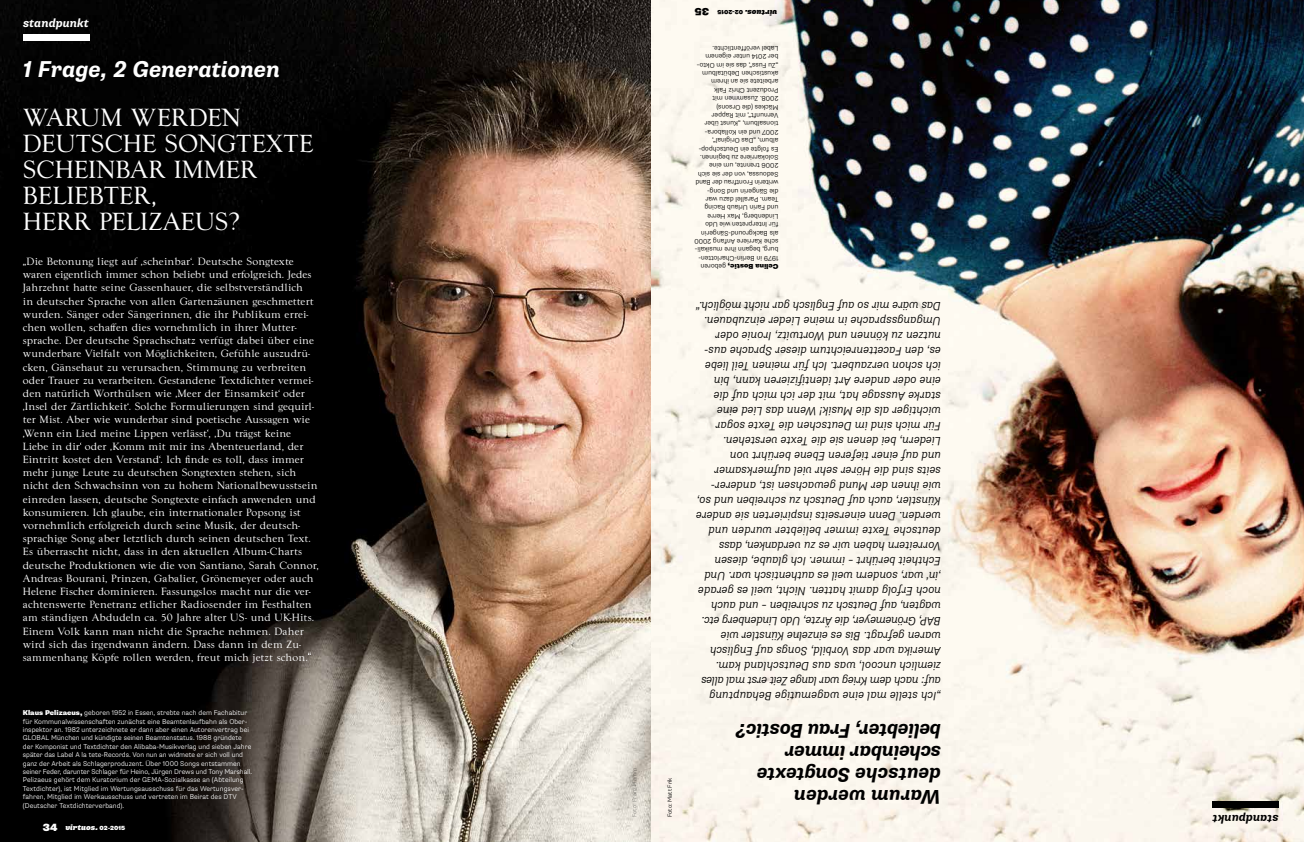
<style>
.page{position:relative;width:1304px;height:842px;background:#fff}
.page>*{position:absolute;margin:0;border:0;box-sizing:border-box;transform-origin:0 0}
.t1{font:26px/26px "Goudy";color:#fff}
.t2{font:italic 700 23px "Supria Sans";letter-spacing:-.01em;color:#fff}
.t3{font:italic 700 20px/22px "Supria Sans";letter-spacing:-.02em;color:#000}
.t4{font:italic 300 12px/15px "Supria Sans";color:#000}
.t5{font:italic 700 12px "Supria Sans";color:#fff}
.t6{font:italic 700 12px "Supria Sans";color:#000}
.t7{font:11px/13.2px "Goudy";letter-spacing:.01em;color:#fff}
.t8{font:900 10.5px "Supria Sans";color:#000}
.t9{font:italic 900 8px "Supria Sans";color:#fff}
.t10{font:italic 900 8px "Supria Sans";color:#000}
.t11{font:300 7px/8.4px "Supria Sans";letter-spacing:.005em;color:#fff}
.t12{font:300 7px/8.4px "Supria Sans";color:#000}
.t13{font:300 6px "Supria Sans";color:#9c9d9d}
.t14{font:300 6px "Supria Sans";color:#000}
.t15{font:900 6px "Supria Sans";color:#000}
.s1{font-weight:900}
.s2{font-style:normal;font-size:10.5px}
.s3{font-style:normal;font-size:6px}
</style>
<div class="page">
<img style="left:0;top:0;width:1304px;height:842px">
<div style="left:23px;top:34px;width:66px;height:7px;background:#fff"></div>
<div style="left:1212px;top:801px;width:66px;height:6px;background:#000"></div>
<p class="t5" style="left:23px;top:15px;width:67px">standpunkt</p>
<h2 class="t2" style="left:23px;top:55px;width:258px">1 Frage, 2 Generationen</h2>
<h1 class="t1" style="left:23px;top:104px;width:292px">WARUM WERDEN<br>DEUTSCHE SONGTEXTE<br>SCHEINBAR IMMER<br>BELIEBTER,<br>HERR PELIZAEUS?</h1>
<p class="t7" style="left:23px;top:255px;width:298px">„Die Betonung liegt auf ‚scheinbar. Deutsche Songtexte waren eigentlich immer schon beliebt und erfolgreich. Jedes Jahrzehnt hatte seine Gassenhauer, die selbstverständlich<br>in deutscher Sprache von allen Gartenzäunen geschmettert wurden. Sänger oder Sängerinnen, die ihr Publikum errei&shy;chen wollen, schaffen dies vornehmlich in ihrer Mutter&shy;sprache. Der deutsche Sprachschatz verfügt dabei über eine wunderbare Vielfalt von Möglichkeiten, Gefühle auszudrü&shy;cken, Gänsehaut zu verursachen, Stimmung zu verbreiten oder Trauer zu verarbeiten. Gestandene Textdichter vermei&shy;den natürlich Worthülsen wie ‚Meer der Einsamkeit oder ‚Insel der Zärtlichkeit. Solche Formulierungen sind gequirl&shy;ter Mist. Aber wie wunderbar sind poetische Aussagen wie ‚Wenn ein Lied meine Lippen verlässt, ‚Du trägst keine Liebe in dir oder ‚Komm mit mir ins Abenteuerland, der Eintritt kostet den Verstand. Ich finde es toll, dass immer mehr junge Leute zu deutschen Songtexten stehen, sich nicht den Schwachsinn von zu hohem Nationalbewusstsein einreden lassen, deutsche Songtexte einfach anwenden und konsumieren. Ich glaube, ein internationaler Popsong ist vornehmlich erfolgreich durch seine Musik, der deutsch&shy;sprachige Song aber letztlich durch seinen deutschen Text.<br>Es überrascht nicht, dass in den aktuellen Album-Charts deutsche Produktionen wie die von Santiano, Sarah Connor, Andreas Bourani, Prinzen, Gabalier, Grönemeyer oder auch Helene Fischer dominieren. Fassungslos macht nur die ver&shy;achtenswerte Penetranz etlicher Radiosender im Festhalten am ständigen Abdudeln ca. 50 Jahre alter US- und UK-Hits.<br>Einem Volk kann man nicht die Sprache nehmen. Daher wird sich das irgendwann ändern. Dass dann in dem Zu&shy;sammenhang Köpfe rollen werden, freut mich jetzt schon.</p>
<p class="t11" style="left:23px;top:709px;width:231px"><span class="s1">Klaus Pelizaeus,</span> geboren 1952 in Essen, strebte nach dem Fachabitur für Kommunalwissenschaften zunächst eine Beamtenlaufbahn als Ober&shy;inspektor an. 1982 unterzeichnete er dann aber einen Autorenvertrag bei GLOBAL München und kündigte seinen Beamtenstatus. 1988 gründete der Komponist und Textdichter den Alibaba-Musikverlag und sieben Jahre später das Label A la tete-Records. Von nun an widmete er sich voll und ganz der Arbeit als Schlagerproduzent. Über 1000 Songs entstammen seiner Feder, darunter Schlager für Heino, Jürgen Drews und Tony Marshall.<br>Pelizaeus gehört dem Kuratorium der GEMA-Sozialkasse an (Abteilung Textdichter), ist Mitglied im Wertungsausschuss für das Wertungsver&shy;fahren, Mitglied im Werkausschuss und vertreten im Beirat des DTV (Deutscher Textdichterverband).</p>
<p class="t9" style="left:43px;top:822px;width:84px"><span class="s2">34</span> virtuos. <span class="s3">02-2015</span></p>
<p class="t13" style="left:631px;top:817px;width:51px;rotate:-90deg">Foto: Franz Hamm</p>
<p class="t14" style="left:666px;top:817px;width:41px;rotate:-90deg">Foto: Matt Frik</p>
<p class="t8" style="left:709px;top:19px;width:16px;rotate:-180deg">35</p>
<p class="t15" style="left:743px;top:16px;width:27px;rotate:-180deg">02-2015</p>
<p class="t10" style="left:777px;top:18px;width:34px;rotate:-180deg">virtuos.</p>
<p class="t12" style="left:778px;top:271px;width:86px;rotate:-180deg"><span class="s1">Celina Bostic,</span> geboren<br>1979 in Berlin-Charlotten&shy;burg, begann ihre musikali&shy;sche Karriere Anfang 2000 als Background-Sängerin für Interpreten wie Udo<br>Lindenberg, Max Herre<br>und Farin Urlaub Racing<br>Team. Parallel dazu war<br>die Sängerin und Song&shy;writerin Frontfrau der Band<br>Sedoussa, von der sie sich<br>2006 trennte, um eine<br>Solokarriere zu beginnen.<br>Es folgte ein Deutschpop&shy;album, „Das Original“,<br>2007 und ein Kollabora&shy;tionsalbum, „Kunst über<br>Vernunft“, mit Rapper<br>Mäckes (die Orsons)<br>2008. Zusammen mit<br>Produzent Chriz Falk arbeitete sie an ihrem akustischen Debütalbum „Zu Fuss“, das sie im Okto&shy;ber 2014 unter eigenem<br>Label veröffentlichte.</p>
<p class="t4" style="left:941px;top:704px;width:247px;rotate:-180deg">„Ich stelle mal eine wagemutige Behauptung auf: nach dem Krieg war lange Zeit erst mal alles ziemlich uncool, was aus Deutschland kam.<br>Amerika war das Vorbild, Songs auf Englisch waren gefragt. Bis es einzelne Künstler wie BAP, Grönemeyer, die Ärzte, Udo Lindenberg etc. wagten, auf Deutsch zu schreiben – und auch noch Erfolg damit hatten. Nicht, weil es gerade ‚in‘ war, sondern weil es authentisch war. Und Echtheit berührt – immer. Ich glaube, diesen Vorreitern haben wir es zu verdanken, dass deutsche Texte immer beliebter wurden und werden. Denn einerseits inspirierten sie andere Künstler, auch auf Deutsch zu schreiben und so, wie ihnen der Mund gewachsen ist, anderer&shy;seits sind die Hörer sehr viel aufmerksamer und auf einer tieferen Ebene berührt von Liedern, bei denen sie die Texte verstehen.<br>Für mich sind im Deutschen die Texte sogar wichtiger als die Musik! Wenn das Lied eine starke Aussage hat, mit der ich mich auf die eine oder andere Art identifizieren kann, bin ich schon verzaubert. Ich für meinen Teil liebe es, den Facettenreichtum dieser Sprache aus&shy;nutzen zu können und Wortwitz, Ironie oder Umgangssprache in meine Lieder einzubauen.<br>Das wäre mir so auf Englisch gar nicht möglich.“</p>
<h3 class="t3" style="left:941px;top:807px;width:207px;rotate:-180deg">Warum werden deutsche Songtexte scheinbar immer beliebter, Frau Bostic?</h3>
<p class="t6" style="left:1278px;top:827px;width:67px;rotate:-180deg">standpunkt</p>
</div>
